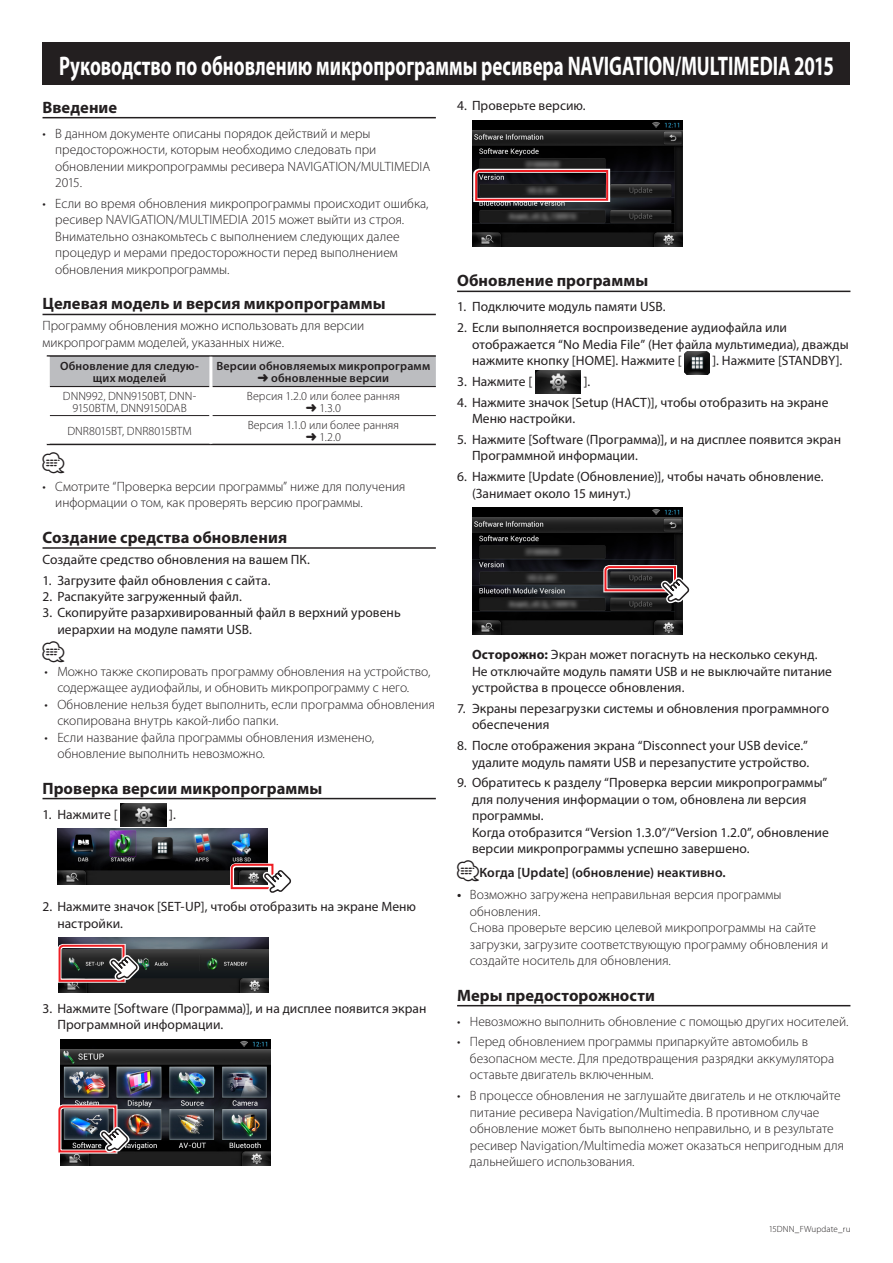
<style>
.page{position:relative;width:893px;height:1263px;background:#fff}
.page>*{position:absolute;margin:0;border:0;box-sizing:border-box;transform-origin:0 0}
.t1{font:700 27px "Myriad Pro";color:#fff;scale:.7 1}
.t2{font:21px "Car Symble";color:#231f20}
.t3{font:21px "JKCE2 Car Symble";color:#231f20}
.t4{font:700 16.5px "Myriad Pro";letter-spacing:.005em;color:#231f20}
.t5{font:300 13.5px/16.5px "Myriad Pro";color:#231f20}
.t6{font:13.5px/16.5px "Myriad Pro";letter-spacing:.005em;color:#231f20}
.t7{font:600 13.5px "Myriad Pro";letter-spacing:.01em;color:#231f20}
.t8{font:300 12px/12px "Myriad Pro";letter-spacing:.005em;color:#231f20;text-align:center}
.t9{font:600 12px/12px "Myriad Pro";letter-spacing:.015em;color:#231f20;text-align:center}
.t10{font:300 9px "Myriad Pro";letter-spacing:.01em;color:#231f20}
.s1{font-weight:700}
</style>
<div class="page">
<div style="left:43px;top:43px;width:807px;height:42px;background:#231f20"></div>
<hr style="left:43px;top:117px;width:393px;height:1px;background:#231f20">
<hr style="left:43px;top:314px;width:393px;height:1px;background:#231f20">
<hr style="left:43px;top:547px;width:393px;height:2px;background:#231f20">
<hr style="left:43px;top:798px;width:393px;height:1px;background:#231f20">
<div style="left:50px;top:357px;width:386px;height:29px;background:#bcbdc0"></div>
<hr style="left:47px;top:355px;width:164px;height:2px;background:#231f20">
<hr style="left:211px;top:355px;width:225px;height:2px;background:#231f20">
<hr style="left:47px;top:444px;width:164px;height:1px;background:#231f20">
<hr style="left:211px;top:444px;width:225px;height:1px;background:#231f20">
<hr style="left:50px;top:415px;width:159px;height:1px;background:#231f20">
<hr style="left:212px;top:415px;width:224px;height:1px;background:#231f20">
<hr style="left:50px;top:386px;width:159px;height:1px;background:#231f20">
<hr style="left:212px;top:386px;width:224px;height:1px;background:#231f20">
<hr style="left:209px;top:357px;width:3px;height:29px;background:#fff">
<img style="left:120px;top:803px;width:46px;height:23px">
<img style="left:57px;top:829px;width:211px;height:56px">
<svg style="left:228px;top:861px;width:64px;height:32px"></svg>
<img style="left:58px;top:938px;width:211px;height:54px">
<svg style="left:58px;top:942px;width:82px;height:43px;background:#675556"></svg>
<img style="left:60px;top:1039px;width:211px;height:127px">
<svg style="left:58px;top:1102px;width:72px;height:53px;background:#695d66"></svg>
<hr style="left:457px;top:291px;width:393px;height:1px;background:#231f20">
<hr style="left:457px;top:1005px;width:393px;height:1px;background:#231f20">
<img style="left:472px;top:120px;width:210px;height:127px">
<svg style="left:472px;top:167px;width:140px;height:37px;background:#573e41"></svg>
<img style="left:684px;top:351px;width:26px;height:23px">
<img style="left:535px;top:370px;width:46px;height:23px">
<img style="left:472px;top:508px;width:210px;height:126px">
<svg style="left:601px;top:563px;width:89px;height:42px;background:#675557"></svg>
<h1 class="t1" style="left:59px;top:48px;width:1109px">Руководство по обновлению микропрограммы ресивера NAVIGATION/MULTIMEDIA 2015</h1>
<p class="t4" style="left:43px;top:96px;width:76px">Введение</p>
<p class="t5" style="left:55px;top:125px;width:317px">В данном документе описаны порядок действий и меры</p>
<p class="t6" style="left:457px;top:97px;width:130px">4. Проверьте версию.</p>
<p class="t5" style="left:43px;top:125px;width:5px">•</p>
<p class="t5" style="left:43px;top:195px;width:5px">•</p>
<p class="t5" style="left:55px;top:142px;width:376px">предосторожности, которым необходимо следовать при обновлении микропрограммы ресивера NAVIGATION/MULTIMEDIA<br>2015.</p>
<p class="t5" style="left:55px;top:195px;width:375px">Если во время обновления микропрограммы происходит ошибка,</p>
<p class="t5" style="left:55px;top:212px;width:350px">ресивер NAVIGATION/MULTIMEDIA 2015 может выйти из строя.<br>Внимательно ознакомьтесь с выполнением следующих далее процедур и мерами предосторожности перед выполнением обновления микропрограммы.</p>
<p class="t4" style="left:43px;top:293px;width:345px">Целевая модель и версия микропрограммы</p>
<p class="t5" style="left:43px;top:318px;width:323px">Программу обновления можно использовать для версии микропрограмм моделей, указанных ниже.</p>
<p class="t9" style="left:93px;top:372px;width:75px">щих моделей</p>
<p class="t9" style="left:60px;top:360px;width:140px">Обновление для следую-</p>
<p class="t9" style="left:216px;top:360px;width:215px">Версии обновляемых микропрограмм ➜ обновленные версии</p>
<p class="t8" style="left:72px;top:402px;width:116px">9150BTM, DNN9150DAB</p>
<p class="t8" style="left:63px;top:390px;width:135px">DNN992, DNN9150BT, DNN-</p>
<p class="t8" style="left:247px;top:390px;width:154px">Версия 1.2.0 или более ранняя ➜ 1.3.0</p>
<p class="t8" style="left:248px;top:419px;width:153px">Версия 1.1.0 или более ранняя</p>
<p class="t8" style="left:67px;top:425px;width:126px">DNR8015BT, DNR8015BTM</p>
<p class="t8" style="left:306px;top:431px;width:37px">➜ 1.2.0</p>
<h2 class="t2" style="left:43px;top:452px;width:23px">⁄</h2>
<p class="t5" style="left:55px;top:478px;width:352px">Смотрите “Проверка версии программы” ниже для получения</p>
<p class="t5" style="left:43px;top:478px;width:5px">•</p>
<p class="t5" style="left:55px;top:495px;width:309px">информации о том, как проверять версию программы.</p>
<p class="t4" style="left:43px;top:527px;width:246px">Создание средства обновления</p>
<p class="t6" style="left:43px;top:551px;width:269px">Создайте средство обновления на вашем ПК.</p>
<p class="t6" style="left:43px;top:571px;width:229px">1. Загрузите файл обновления с сайта.</p>
<p class="t6" style="left:43px;top:588px;width:201px">2. Распакуйте загруженный файл.</p>
<p class="t6" style="left:57px;top:604px;width:345px;text-indent:-15px">3. Скопируйте разархивированный файл в верхний уровень иерархии на модуле памяти USB.</p>
<h2 class="t3" style="left:43px;top:641px;width:23px">⁄</h2>
<p class="t5" style="left:57px;top:663px;width:375px">Можно также скопировать программу обновления на устройство,</p>
<p class="t5" style="left:45px;top:663px;width:5px">•</p>
<p class="t5" style="left:45px;top:696px;width:5px">•</p>
<p class="t5" style="left:45px;top:729px;width:5px">•</p>
<p class="t5" style="left:57px;top:679px;width:379px">содержащее аудиофайлы и, обновить микропрограмму с него.<br>Обновление нельзя будет выполнить, если программа обновления</p>
<p class="t5" style="left:57px;top:712px;width:318px">скопирована внутрь какой-либо папки.<br>Если название файла программы обновления изменено,</p>
<p class="t5" style="left:57px;top:745px;width:209px">обновление выполнить невозможно.</p>
<p class="t4" style="left:43px;top:777px;width:281px">Проверка версии микропрограммы</p>
<p class="t6" style="left:169px;top:805px;width:8px">.[</p>
<p class="t6" style="left:43px;top:805px;width:77px">1. Нажмите ]</p>
<p class="t6" style="left:57px;top:898px;width:360px;text-indent:-15px">2. Нажмите значок [SET-UP ,] чтобы отобразить на экране Меню настройки.</p>
<p class="t6" style="left:57px;top:1000px;width:371px;text-indent:-15px">3. Нажмите [Software (Программа и,) ] на дисплее появится экран<br>Программной информации.</p>
<p class="t4" style="left:457px;top:270px;width:193px">Обновление программы</p>
<p class="t6" style="left:457px;top:298px;width:210px">1. Подключите модуль памяти USB.</p>
<p class="t6" style="left:457px;top:319px;width:331px">2. Если выполняется воспроизведение аудиофайла или</p>
<p class="t6" style="left:472px;top:336px;width:378px">отображается “No Media File” (Нет файла мультимедиа ,) дважды</p>
<p class="t6" style="left:712px;top:352px;width:131px">]. Нажмите [STANDBY .[</p>
<p class="t6" style="left:584px;top:350px;width:99px;line-height:20.7px;text-indent:-112px">нажмите кнопку [HOME .] Нажмите [ .[</p>
<p class="t6" style="left:457px;top:373px;width:77px">3. Нажмите ]</p>
<p class="t6" style="left:472px;top:394px;width:358px;text-indent:-15px">4. Нажмите значок [Setup (НАСТ ,) ] чтобы отобразить на экране<br>Меню настройки.</p>
<p class="t6" style="left:472px;top:431px;width:371px;text-indent:-15px">5. Нажмите [Software (Программа и,) ] на дисплее появится экран<br>Программной информации.</p>
<p class="t6" style="left:472px;top:468px;width:353px;text-indent:-15px">6. Нажмите [Update (Обновление ,) ] чтобы начать обновление. (Занимает около 15 минут(.</p>
<p class="t6" style="left:472px;top:646px;width:362px"><span class="s1">Осторожно:</span> Экран может погаснуть на несколько секунд.<br>Не отключайте модуль памяти USB и не выключайте питание устройства в процессе обновления.</p>
<p class="t6" style="left:472px;top:700px;width:359px">Экраны перезагрузки системы и обновления программного</p>
<p class="t6" style="left:457px;top:700px;width:10px">7.</p>
<p class="t6" style="left:472px;top:716px;width:79px">обеспечения</p>
<p class="t6" style="left:457px;top:737px;width:354px;text-align:right">8. После отображения экрана “Disconnect your USB device “. удалите модуль памяти USB и перезапустите устройство.</p>
<p class="t6" style="left:472px;top:774px;width:358px;text-indent:-15px">9. Обратитесь к разделу “Проверка версии микропрограммы“ для получения информации о том, обновлена ли версия программы.<br>Когда отобразится “Version 1.3.0 “/” Version 1.2.0 ,” обновление версии микропрограммы успешно завершено.</p>
<p class="t7" style="left:480px;top:864px;width:248px">Когда [Update] (обновление) неактивно.</p>
<h2 class="t2" style="left:457px;top:860px;width:23px">⁄</h2>
<p class="t5" style="left:470px;top:887px;width:313px">Возможно загружена неправильная версия программы</p>
<p class="t7" style="left:457px;top:886px;width:6px">•</p>
<p class="t5" style="left:470px;top:903px;width:360px">обновления.<br>Снова проверьте версию целевой микропрограммы на сайте загрузки, загрузите соответствующую программу обновления и создайте носитель для обновления.</p>
<p class="t4" style="left:457px;top:984px;width:199px">Меры предосторожности</p>
<p class="t5" style="left:470px;top:1013px;width:380px">Невозможно выполнить обновление с помощью других носителей.</p>
<p class="t5" style="left:457px;top:1013px;width:5px">•</p>
<p class="t5" style="left:457px;top:1034px;width:5px">•</p>
<p class="t5" style="left:457px;top:1088px;width:5px">•</p>
<p class="t5" style="left:470px;top:1034px;width:340px">Перед обновлением программы припаркуйте автомобиль в</p>
<p class="t5" style="left:470px;top:1050px;width:366px">безопасном месте. Для предотвращения разрядки аккумулятора оставьте двигатель включенным.</p>
<p class="t5" style="left:470px;top:1088px;width:372px">В процессе обновления не заглушайте двигатель и не отключайте</p>
<p class="t5" style="left:470px;top:1104px;width:376px">питание ресивера Navigation/Multimedia В. противном случае обновление может быть выполнено неправильно ви, результате ресивер Navigation/Multimedia может оказаться непригодным для дальнейшего использования.</p>
<p class="t10" style="left:769px;top:1224px;width:83px">15DNN_FWupdate_ru</p>
</div>
